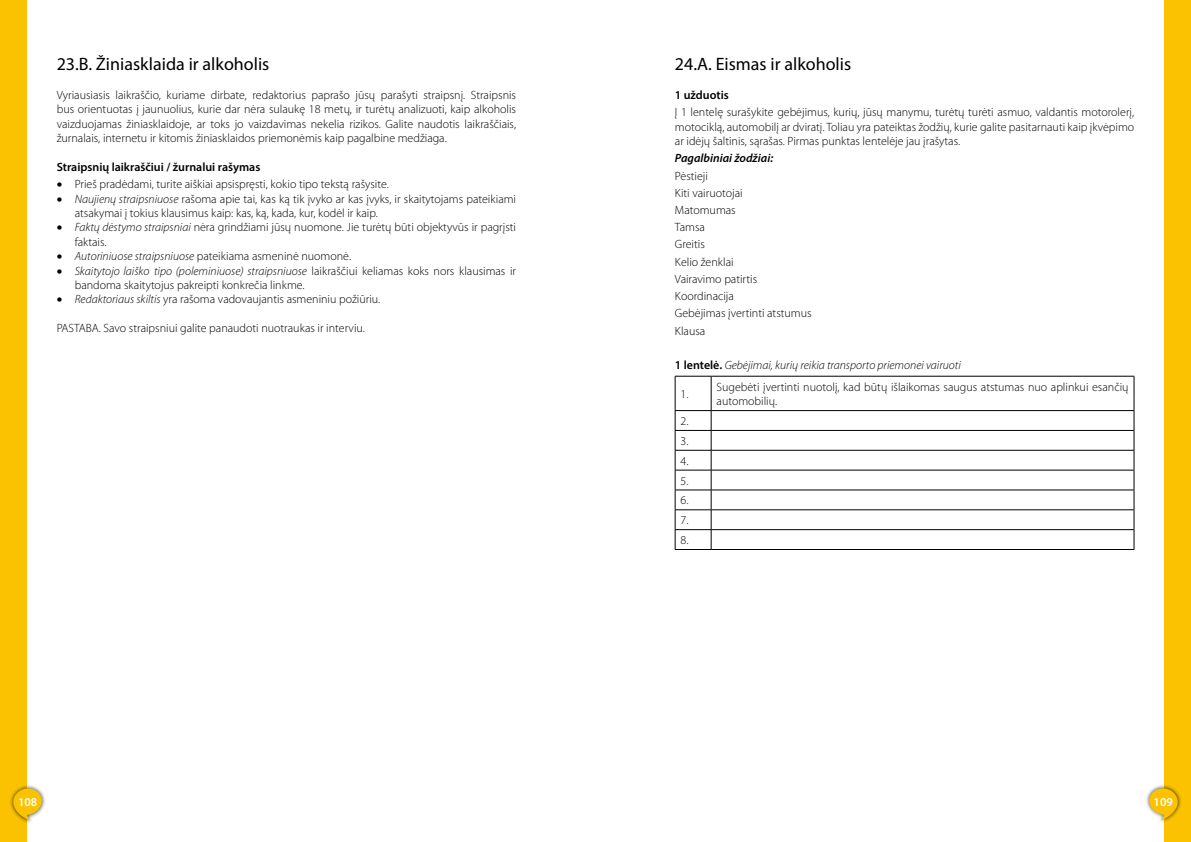
<style>
.page{position:relative;width:1191px;height:842px;background:#fff}
.page>*{position:absolute;margin:0;border:0;box-sizing:border-box;transform-origin:0 0}
.t1{font:18px "Myriad Pro";color:#000}
.t2{font:300 12px/17.2px "Myriad Pro";color:#000}
.t3{font:italic 300 12px "Myriad Pro";color:#000}
.t4{font:600 12px "Myriad Pro";color:#000}
.t5{font:italic 600 12px "Myriad Pro";color:#000}
.t6{font:600 12px "Myriad Pro";color:#fff}
.s1{font-style:italic}
.s2{font-weight:600;font-style:normal}
</style>
<div class="page">
<div style="left:0;top:0;width:27px;height:842px;background:#fac200"></div>
<div style="left:9px;top:784px;width:37px;height:40px;background:#000;opacity:.75"></div>
<svg style="left:12px;top:788px;width:31px;height:32px"></svg>
<div style="left:1163px;top:0;width:28px;height:842px;background:#fac200"></div>
<div style="left:1145px;top:784px;width:36px;height:40px;background:#000;opacity:.75"></div>
<svg style="left:1147px;top:788px;width:32px;height:32px"></svg>
<hr style="left:675px;top:376px;width:36px;height:1px;background:#000">
<hr style="left:711px;top:376px;width:423px;height:1px;background:#000">
<hr style="left:675px;top:410px;width:36px;height:1px;background:#000">
<hr style="left:711px;top:410px;width:423px;height:1px;background:#000">
<hr style="left:675px;top:430px;width:36px;height:1px;background:#000">
<hr style="left:711px;top:430px;width:423px;height:1px;background:#000">
<hr style="left:675px;top:450px;width:36px;height:1px;background:#000">
<hr style="left:711px;top:450px;width:423px;height:1px;background:#000">
<hr style="left:675px;top:470px;width:36px;height:1px;background:#000">
<hr style="left:711px;top:470px;width:423px;height:1px;background:#000">
<hr style="left:675px;top:490px;width:36px;height:1px;background:#000">
<hr style="left:711px;top:490px;width:423px;height:1px;background:#000">
<hr style="left:675px;top:509px;width:36px;height:1px;background:#000">
<hr style="left:711px;top:509px;width:423px;height:1px;background:#000">
<hr style="left:675px;top:529px;width:36px;height:1px;background:#000">
<hr style="left:711px;top:529px;width:423px;height:1px;background:#000">
<hr style="left:675px;top:549px;width:36px;height:1px;background:#000">
<hr style="left:711px;top:549px;width:423px;height:1px;background:#000">
<hr style="left:675px;top:376px;width:1px;height:34px;background:#000">
<svg style="left:675px;top:411px;width:1px;height:138px"></svg>
<hr style="left:711px;top:376px;width:1px;height:34px;background:#000">
<hr style="left:1133px;top:376px;width:1px;height:34px;background:#000">
<svg style="left:711px;top:411px;width:1px;height:138px"></svg>
<svg style="left:1133px;top:411px;width:1px;height:138px"></svg>
<h1 class="t1" style="left:57px;top:53px;width:214px">23.B. Žiniasklaida ir alkoholis</h1>
<p class="t2" style="left:57px;top:88px;width:461px;line-height:14.4px;text-align:justify">Vyriausiasis laikraščio, kuriame dirbate, redaktorius paprašo jūsų parašyti straipsnį. Straipsnis bus orientuotas į jaunuolius, kurie dar nėra sulaukę 18 metų, ir turėtų analizuoti, kaip alkoholis vaizduojamas žiniasklaidoje, ar toks jo vaizdavimas nekelia rizikos. Galite naudotis laikraščiais, žurnalais, internetu ir kitomis žiniasklaidos priemonėmis kaip pagalbine medžiaga.</p>
<p class="t4" style="left:57px;top:159px;width:205px">Straipsnių laikraščiui / žurnalui rašymas</p>
<p class="t2" style="left:57px;top:176px;width:334px">• Prieš pradėdami, turite aiškiai apsispręsti, kokio tipo tekstą rašysite.</p>
<p class="t2" style="left:75px;top:191px;width:443px;line-height:14.4px;text-indent:-18px">• <span class="s1">Naujienų straipsniuose</span> rašoma apie tai, kas ką tik įvyko ar kas įvyks, ir skaitytojams pateikiami atsakymai į tokius klausimus kaip: kas, ką, kada, kur, kodėl ir kaip.</p>
<p class="t2" style="left:75px;top:220px;width:443px;line-height:14.4px;text-indent:-18px">• <span class="s1">Faktų dėstymo straipsniai</span> nėra grindžiami jūsų nuomone. Jie turėtų būti objektyvūs ir pagrįsti faktais.</p>
<p class="t2" style="left:57px;top:248px;width:296px">• <span class="s1">Autoriniuose straipsniuose</span> pateikiama asmeninė nuomonė.</p>
<p class="t2" style="left:75px;top:263px;width:443px;line-height:14.4px;text-indent:-18px">• <span class="s1">Skaitytojo laiško tipo (poleminiuose) straipsniuose</span> laikraščiui keliamas koks nors klausimas ir bandoma skaitytojus pakreipti konkrečia linkme.</p>
<p class="t2" style="left:57px;top:291px;width:325px">• <span class="s1">Redaktoriaus skiltis</span> yra rašoma vadovaujantis asmeniniu požiūriu.</p>
<p class="t2" style="left:57px;top:320px;width:310px">PASTABA. Savo straipsniui galite panaudoti nuotraukas ir interviu.</p>
<h1 class="t1" style="left:675px;top:53px;width:178px">24.A. Eismas ir alkoholis</h1>
<p class="t4" style="left:675px;top:87px;width:55px">1 užduotis</p>
<p class="t2" style="left:675px;top:105px;width:461px;line-height:14.4px;text-align:justify">Į 1 lentelę surašykite gebėjimus, kurių, jūsų manymu, turėtų turėti asmuo, valdantis motorolerį, motociklą, automobilį ar dviratį. Toliau yra pateiktas žodžių, kurie galite pasitarnauti kaip įkvėpimo ar idėjų šaltinis, sąrašas. Pirmas punktas lentelėje jau įrašytas.</p>
<p class="t5" style="left:675px;top:151px;width:100px">Pagalbiniai žodžiai:</p>
<p class="t2" style="left:675px;top:167px;width:138px">Pėstieji<br>Kiti vairuotojai<br>Matomumas<br>Tamsa<br>Greitis<br>Kelio ženklai<br>Vairavimo patirtis<br>Koordinacija<br>Gebėjimas įvertinti atstumus<br>Klausa</p>
<p class="t3" style="left:675px;top:358px;width:287px"><span class="s2">1 lentelė.</span> Gebėjimai, kurių reikia transporto priemonei vairuoti</p>
<p class="t2" style="left:680px;top:385px;width:9px">1.</p>
<p class="t2" style="left:716px;top:381px;width:413px;line-height:13.2px">Sugebėti įvertinti nuotolį, kad būtų išlaikomas saugus atstumas nuo aplinkui esančių automobilių.</p>
<p class="t2" style="left:680px;top:411px;width:9px;line-height:19.8px;text-align:justify">2.<br>3.<br>4.<br>5.<br>6.<br>7.<br>8.</p>
<p class="t6" style="left:18px;top:794px;width:21px">108</p>
<p class="t6" style="left:1153px;top:795px;width:21px">109</p>
</div>
